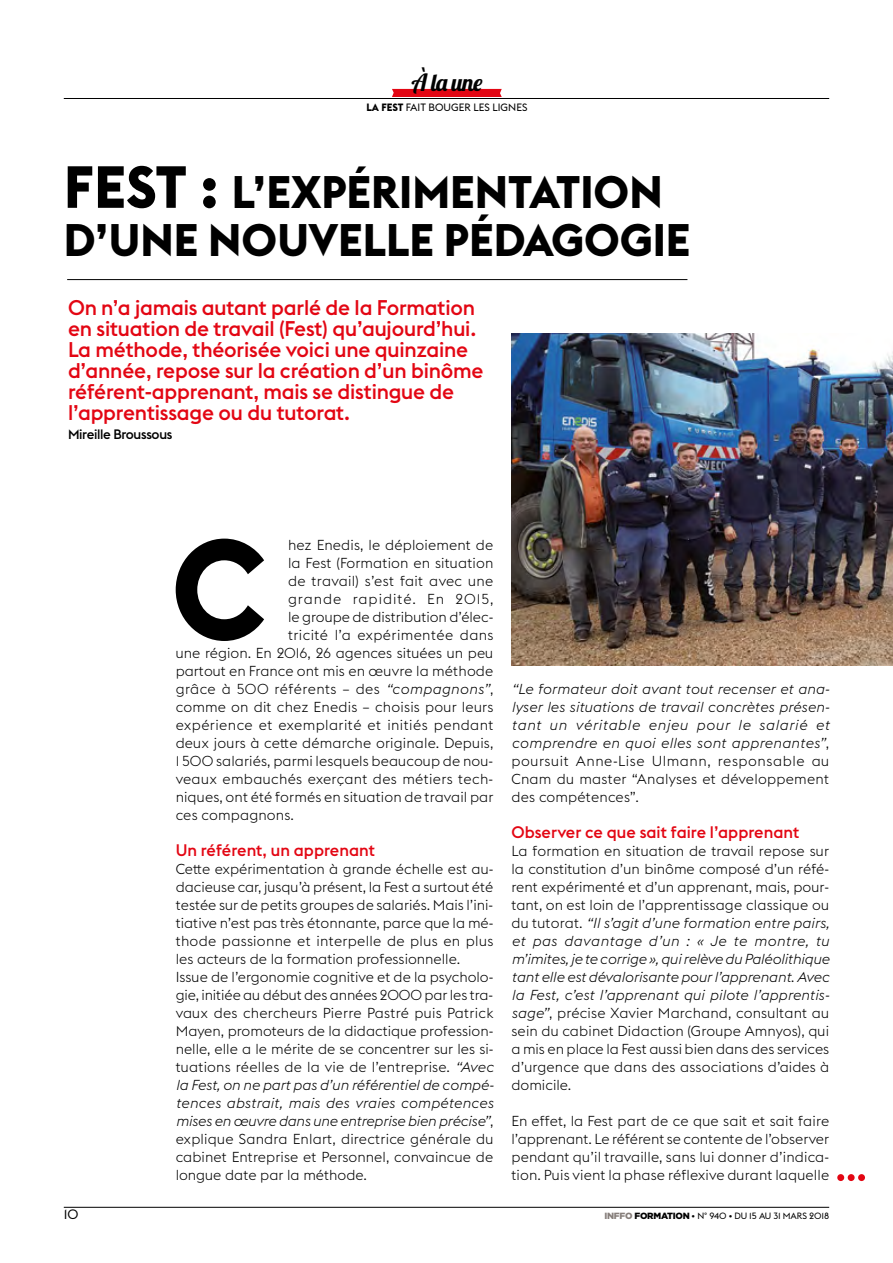
<style>
.page{position:relative;width:893px;height:1263px;background:#fff}
.page>*{position:absolute;margin:0;border:0;box-sizing:border-box;transform-origin:0 0}
.t1{font:700 141px "Euclid Flex";color:#000;scale:.95 1}
.t2{font:700 45px/48px "Euclid Flex";color:#000}
.t3{font:23.7px "Lobster 1.4";color:#000}
.t4{font:500 21px/21px "Euclid Flex";letter-spacing:-.01em;color:#e30613}
.t5{font:500 16.5px "Euclid Flex";color:#e30613}
.t6{font:300 14.25px/18px "Euclid Flex";letter-spacing:.005em;color:#000;text-align:justify}
.t7{font:italic 300 14.25px/18px "Euclid Flex";letter-spacing:.025em;color:#000;text-align:justify}
.t8{font:300 14.25px "Euclid Flex";letter-spacing:.03em;color:#000}
.t9{font:300 14.25px "Euclid Flex";letter-spacing:.025em;color:#000}
.t10{font:300 14.25px "Euclid Flex";letter-spacing:.065em;color:#000}
.t11{font:500 13.5px "Euclid Flex";letter-spacing:-.025em;color:#000}
.t12{font:13.5px "Euclid Flex";color:#000}
.t13{font:10.5px "Euclid Flex";color:#000}
.t14{font:9px "Euclid Flex";letter-spacing:-.01em;color:#000}
.s1{font-weight:700}
.s2{font-size:58.5px}
.s3{font-style:italic}
.s4{font-style:normal}
.s5{font-family:"Gotham";font-weight:900;color:#867e7a}
.s6{font-family:"Gotham";font-weight:900}
</style>
<div class="page">
<svg style="left:392px;top:89px;width:110px;height:8px"></svg>
<hr style="left:64px;top:98px;width:765px;height:1px;background:#000">
<hr style="left:64px;top:1207px;width:765px;height:1px;background:#000">
<svg style="left:837px;top:1174px;width:28px;height:7px"></svg>
<img style="left:511px;top:334px;width:382px;height:331px">
<hr style="left:67px;top:279px;width:620px;height:1px;background:#000">
<h3 class="t3" style="left:411px;top:67px;width:73px">À la une</h3>
<p class="t13" style="left:366px;top:102px;width:163px"><span class="s1">LA FEST</span> FAIT BOUGER LES LIGNES</p>
<h2 class="t2" style="left:64px;top:168px;width:628px"><span class="s2">FEST :</span> L’EXPÉRIMENTATION<br>D’UNE NOUVELLE PÉDAGOGIE</h2>
<p class="t4" style="left:68px;top:297px;width:417px">On n’a jamais autant parlé de la Formation en situation de travail (Fest) qu’aujourd’hui.<br>La méthode, théorisée voici une quinzaine d’année, repose sur la création d’un binôme référent-apprenant, mais se distingue de l’apprentissage ou du tutorat.</p>
<p class="t11" style="left:68px;top:427px;width:106px">Mireille Broussous</p>
<h1 class="t1" style="left:171px;top:509px;width:101px">C</h1>
<p class="t6" style="left:288px;top:536px;width:207px">hez Enedis, le déploiement de</p>
<p class="t6" style="left:288px;top:554px;width:207px">la Fest (Formation en situation</p>
<p class="t6" style="left:288px;top:572px;width:207px">de travail) s’est fait avec une</p>
<p class="t10" style="left:288px;top:591px;width:207px">grande rapidité. En 2015,</p>
<p class="t6" style="left:288px;top:608px;width:207px">le groupe de distribution d’élec-</p>
<p class="t9" style="left:288px;top:627px;width:207px">tricité l’a expérimentée dans</p>
<p class="t6" style="left:176px;top:644px;width:319px">une région. En 2016, 26 agences situées un peu</p>
<p class="t6" style="left:176px;top:662px;width:319px">partout en France ont mis en œuvre la méthode</p>
<p class="t8" style="left:176px;top:681px;width:319px">grâce à 500 référents – des <span class="s3">“compagnons”</span>,</p>
<p class="t6" style="left:176px;top:698px;width:319px">comme on dit chez Enedis – choisis pour leurs</p>
<p class="t8" style="left:176px;top:717px;width:319px">expérience et exemplarité et initiés pendant</p>
<p class="t6" style="left:176px;top:734px;width:319px">deux jours à cette démarche originale. Depuis,</p>
<p class="t6" style="left:176px;top:752px;width:319px">1 500 salariés, parmi lesquels beaucoup de nou-</p>
<p class="t6" style="left:176px;top:770px;width:319px">veaux embauchés exerçant des métiers tech-</p>
<p class="t6" style="left:176px;top:788px;width:319px">niques, ont été formés en situation de travail par</p>
<p class="t6" style="left:176px;top:806px;width:120px">ces compagnons.</p>
<p class="t5" style="left:176px;top:840px;width:201px">Un référent, un apprenant</p>
<p class="t6" style="left:176px;top:860px;width:319px;text-align:left">Cette expérimentation à grande échelle est au&shy;dacieuse car, jusqu’à présent, la Fest a surtout été testée sur de petits groupes de salariés. Mais l’ini&shy;tiative n’est pas très étonnante, parce que la mé&shy;thode passionne et interpelle de plus en plus les acteurs de la formation professionnelle.<br>Issue de l’ergonomie cognitive et de la psycholo&shy;gie, initiée au début des années 2000 par les tra&shy;vaux des chercheurs Pierre Pastré puis Patrick Mayen, promoteurs de la didactique profession&shy;nelle, elle a le mérite de se concentrer sur les si&shy;tuations réelles de la vie de l’entreprise. <span class="s3">“Avec la Fest, on ne part pas d’un référentiel de compé&shy;tences abstrait, mais des vraies compétences mises en œuvre dans une entreprise bien précise”</span>, explique Sandra Enlart, directrice générale du cabinet Entreprise et Personnel, convaincue de longue date par la méthode.</p>
<p class="t7" style="left:511px;top:680px;width:319px">“Le formateur doit avant tout recenser et ana&shy;lyser les situations de travail concrètes présen&shy;tant un véritable enjeu pour le salarié et comprendre en quoi elles sont apprenantes”<span class="s4">, poursuit Anne-Lise Ulmann, responsable au Cnam du master “Analyses et développement des compétences”.</span></p>
<p class="t5" style="left:511px;top:822px;width:289px">Observer ce que sait faire l’apprenant</p>
<p class="t6" style="left:511px;top:842px;width:319px">La formation en situation de travail repose sur la constitution d’un binôme composé d’un réfé&shy;rent expérimenté et d’un apprenant, mais, pour&shy;tant, on est loin de l’apprentissage classique ou du tutorat. <span class="s3">“Il s’agit d’une formation entre pairs, et pas davantage d’un : « Je te montre, tu m’imites, je te corrige », qui relève du Paléolithique tant elle est dévalorisante pour l’apprenant. Avec la Fest, c’est l’apprenant qui pilote l’apprentis&shy;sage”</span>, précise Xavier Marchand, consultant au sein du cabinet Didaction (Groupe Amnyos), qui a mis en place la Fest aussi bien dans des services d’urgence que dans des associations d’aides à domicile.</p>
<p class="t6" style="left:511px;top:1112px;width:319px">En effet, la Fest part de ce que sait et sait faire l’apprenant. Le référent se contente de l’observer pendant qu’il travaille, sans lui donner d’indica&shy;tion. Puis vient la phase réflexive durant laquelle</p>
<p class="t12" style="left:64px;top:1207px;width:16px">10</p>
<p class="t14" style="left:604px;top:1210px;width:226px"><span class="s5">INFFO</span> <span class="s6">FORMATION</span> • N° 940 • DU 15 AU 31 MARS 2018</p>
</div>
